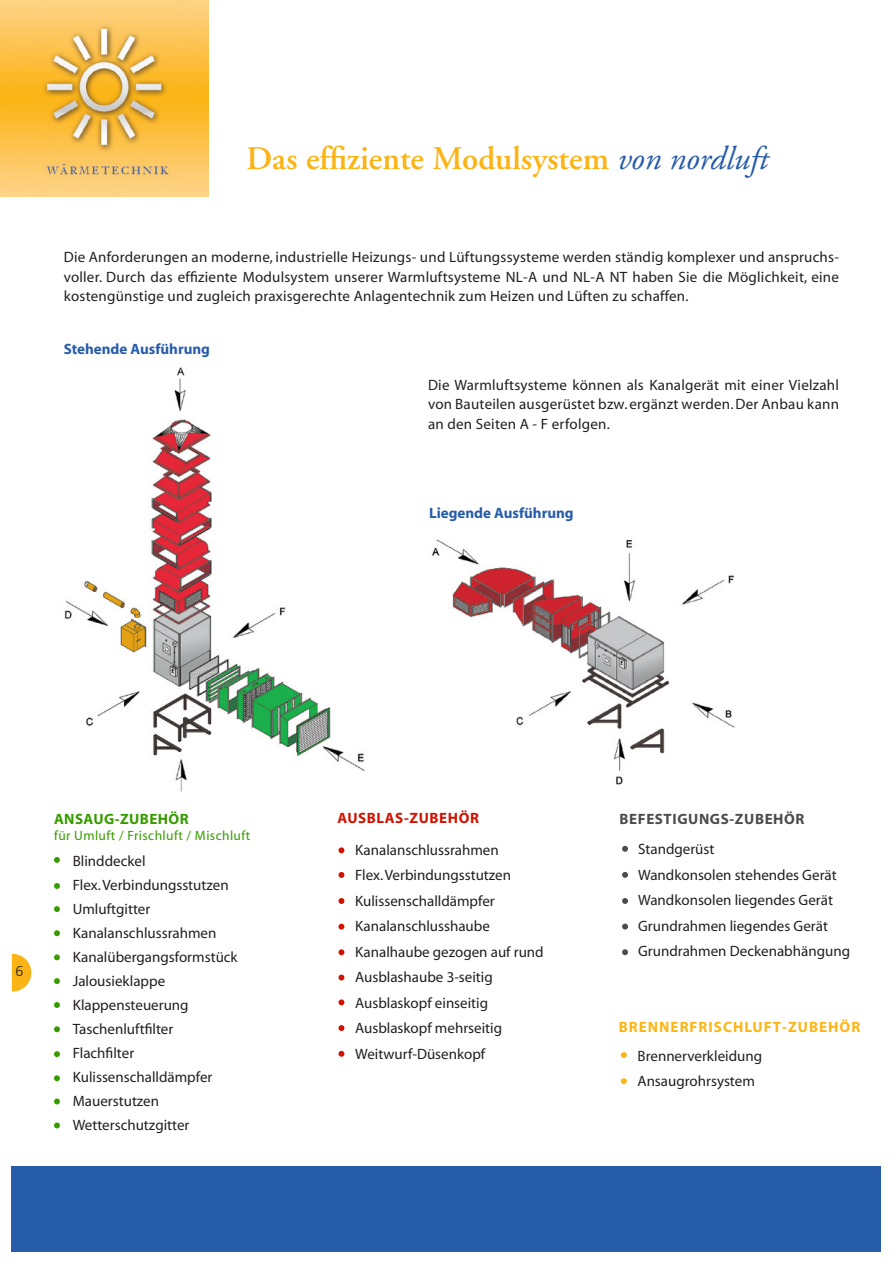
<style>
.page{position:relative;width:893px;height:1263px;background:#fff}
.page>*{position:absolute;margin:0;border:0;box-sizing:border-box;transform-origin:0 0}
.t1{font:600 33px "Adobe Garamond";color:#fbb416}
.t2{font:15px/25.5px "Myriad";color:#231f20}
.t3{font:700 15px "Myriad";color:#275caa}
.t4{font:700 15px "Myriad";letter-spacing:.07em;color:#fcb514}
.t5{font:700 15px "Myriad";letter-spacing:.04em;color:#4b4c4d}
.t6{font:700 15px "Myriad";letter-spacing:.04em;color:#d11200}
.t7{font:700 15px "Myriad";letter-spacing:.03em;color:#389c00}
.t8{font:300 14.25px "Frutiger";color:#231f20}
.t9{font:13.5px "Myriad";letter-spacing:.03em;color:#389c00}
.s1{font-family:"Adobe Garamond Pro";font-weight:400;font-style:italic;color:#275caa}
</style>
<div class="page">
<img style="left:0;top:0;width:208px;height:196px">
<svg style="left:12px;top:954px;width:19px;height:37px"></svg>
<div style="left:12px;top:1166px;width:869px;height:85px;background:#275caa"></div>
<img style="left:432px;top:539px;width:303px;height:246px">
<img style="left:64px;top:367px;width:301px;height:425px">
<svg style="left:54px;top:857px;width:6px;height:6px"></svg>
<svg style="left:54px;top:883px;width:6px;height:6px"></svg>
<svg style="left:54px;top:906px;width:6px;height:6px"></svg>
<svg style="left:54px;top:930px;width:6px;height:6px"></svg>
<svg style="left:54px;top:954px;width:6px;height:6px"></svg>
<svg style="left:54px;top:978px;width:6px;height:6px"></svg>
<svg style="left:54px;top:1002px;width:6px;height:6px"></svg>
<svg style="left:54px;top:1026px;width:6px;height:6px"></svg>
<svg style="left:54px;top:1051px;width:6px;height:6px"></svg>
<svg style="left:54px;top:1075px;width:6px;height:6px"></svg>
<svg style="left:54px;top:1098px;width:6px;height:6px"></svg>
<svg style="left:54px;top:1122px;width:6px;height:6px"></svg>
<svg style="left:338px;top:847px;width:6px;height:6px"></svg>
<svg style="left:338px;top:872px;width:6px;height:6px"></svg>
<svg style="left:338px;top:898px;width:6px;height:6px"></svg>
<svg style="left:338px;top:924px;width:6px;height:5px"></svg>
<svg style="left:338px;top:949px;width:6px;height:6px"></svg>
<svg style="left:338px;top:974px;width:6px;height:6px"></svg>
<svg style="left:622px;top:846px;width:6px;height:6px"></svg>
<svg style="left:622px;top:872px;width:6px;height:6px"></svg>
<svg style="left:622px;top:898px;width:6px;height:6px"></svg>
<svg style="left:622px;top:923px;width:6px;height:6px"></svg>
<svg style="left:622px;top:949px;width:6px;height:6px"></svg>
<svg style="left:621px;top:1052px;width:6px;height:6px"></svg>
<svg style="left:621px;top:1078px;width:6px;height:6px"></svg>
<svg style="left:338px;top:999px;width:6px;height:6px"></svg>
<svg style="left:338px;top:1025px;width:6px;height:6px"></svg>
<svg style="left:338px;top:1051px;width:6px;height:6px"></svg>
<h1 class="t1" style="left:247px;top:140px;width:523px">Das effiziente Modulsystem <span class="s1">von nordluft</span></h1>
<p class="t2" style="left:64px;top:248px;width:777px;line-height:19.5px;text-align:justify">Die Anforderungen an moderne, industrielle Heizungs- und Lüftungssysteme werden ständig komplexer und anspruchs&shy;voller. Durch das effiziente Modulsystem unserer Warmluftsysteme NL-A und NL-A NT haben Sie die Möglichkeit, eine kostengünstige und zugleich praxisgerechte Anlagentechnik zum Heizen und Lüften zu schaffen.</p>
<p class="t3" style="left:64px;top:341px;width:148px">Stehende Ausführung</p>
<p class="t2" style="left:428px;top:376px;width:412px;line-height:19.5px;text-align:justify">Die Warmluftsysteme können als Kanalgerät mit einer Vielzahl von Bauteilen ausgerüstet bzw. ergänzt werden. Der Anbau kann an den Seiten A - F erfolgen.</p>
<p class="t3" style="left:429px;top:506px;width:146px">Liegende Ausführung</p>
<p class="t8" style="left:15px;top:963px;width:9px">6</p>
<p class="t7" style="left:54px;top:811px;width:136px">ANSAUG-ZUBEHÖR</p>
<p class="t9" style="left:54px;top:829px;width:198px">für Umluft / Frischluft / Mischluft</p>
<p class="t2" style="left:73px;top:850px;width:166px;line-height:24px">Blinddeckel<br>Flex. Verbindungsstutzen<br>Umluftgitter<br>Kanalanschlussrahmen<br>Kanalübergangsformstück<br>Jalousieklappe<br>Klappensteuerung<br>Taschenluftfilter<br>Flachfilter<br>Kulissenschalldämpfer<br>Mauerstutzen<br>Wetterschutzgitter</p>
<p class="t6" style="left:337px;top:811px;width:143px">AUSBLAS-ZUBEHÖR</p>
<p class="t2" style="left:355px;top:838px;width:190px">Kanalanschlussrahmen<br>Flex. Verbindungsstutzen<br>Kulissenschalldämpfer<br>Kanalanschlusshaube<br>Kanalhaube gezogen auf rund<br>Ausblashaube 3-seitig<br>Ausblaskopf einseitig<br>Ausblaskopf mehrseitig<br>Weitwurf-Düsenkopf</p>
<p class="t5" style="left:619px;top:811px;width:186px">BEFESTIGUNGS-ZUBEHÖR</p>
<p class="t2" style="left:638px;top:837px;width:213px">Standgerüst<br>Wandkonsolen stehendes Gerät<br>Wandkonsolen liegendes Gerät<br>Grundrahmen liegendes Gerät<br>Grundrahmen Deckenabhängung</p>
<p class="t4" style="left:619px;top:1019px;width:243px">BRENNERFRISCHLUFT-ZUBEHÖR</p>
<p class="t2" style="left:637px;top:1043px;width:126px">Brennerverkleidung<br>Ansaugrohrsystem</p>
</div>
